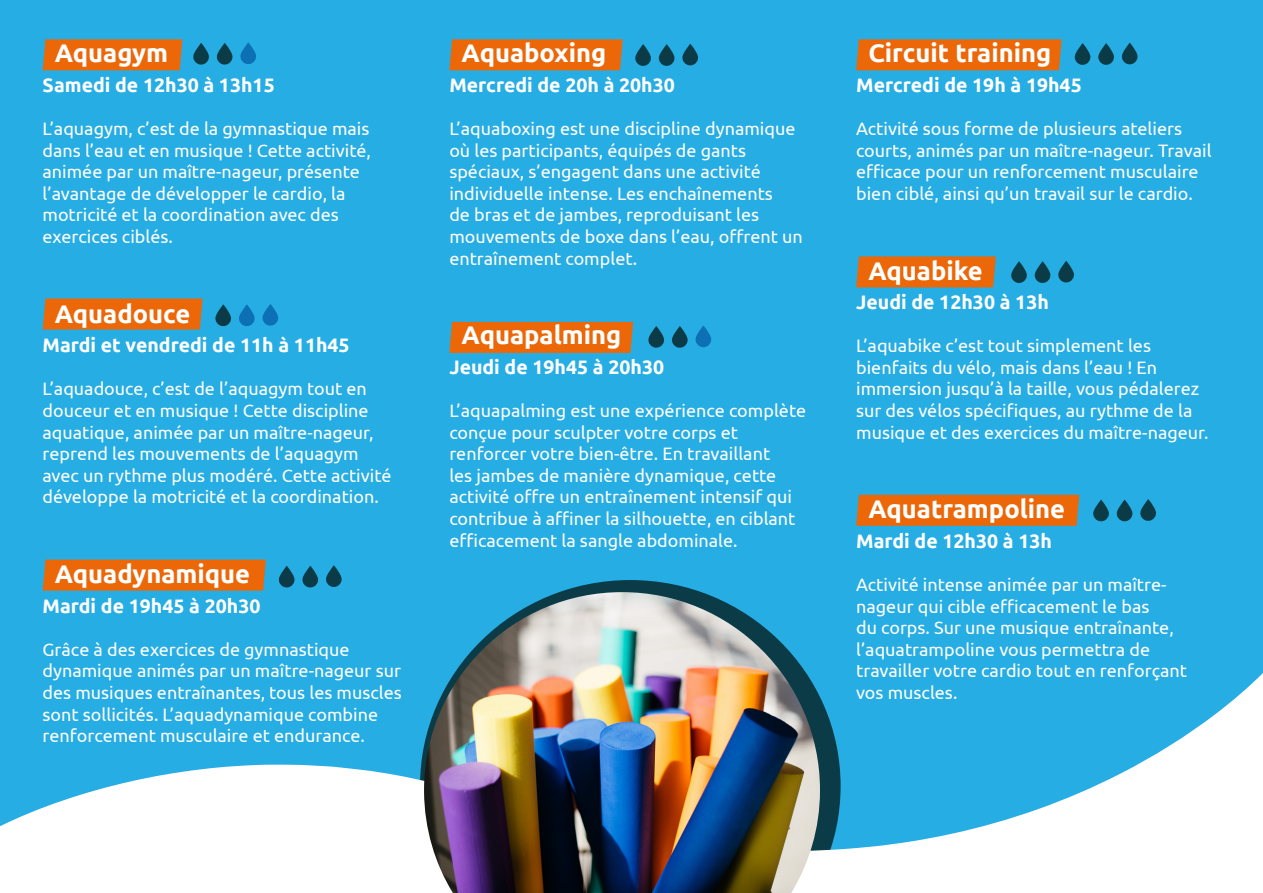
<style>
.page{position:relative;width:1263px;height:893px;background:#fff}
.page>*{position:absolute;margin:0;border:0;box-sizing:border-box;transform-origin:0 0}
.t1{font:700 25.5px "Ubuntu";color:#fff}
.t2{font:700 19.5px "Ubuntu";color:#fff}
.t3{font:18px/21.6px "Ubuntu";color:#fff}
</style>
<div class="page">
<div style="left:0;top:0;width:1263px;height:892px;background:#26ade3"></div>
<div style="left:43px;top:39px;width:139px;height:31px;background:#ec6707"></div>
<svg style="left:43px;top:298px;width:160px;height:32px"></svg>
<div style="left:43px;top:560px;width:223px;height:31px;background:#ec6707"></div>
<div style="left:449px;top:39px;width:174px;height:31px;background:#ec6707"></div>
<div style="left:449px;top:322px;width:184px;height:31px;background:#ec6707"></div>
<div style="left:856px;top:39px;width:205px;height:31px;background:#ec6707"></div>
<div style="left:856px;top:256px;width:140px;height:31px;background:#ec6707"></div>
<div style="left:856px;top:495px;width:223px;height:31px;background:#ec6707"></div>
<svg style="left:560px;top:580px;width:141px;height:12px;fill:#0a3b47"></svg>
<svg style="left:0;top:673px;width:1263px;height:219px"></svg>
<img style="left:424px;top:592px;width:396px;height:301px">
<svg style="left:193px;top:43px;width:16px;height:22px"></svg>
<svg style="left:216px;top:42px;width:40px;height:23px"></svg>
<svg style="left:215px;top:304px;width:16px;height:22px"></svg>
<svg style="left:239px;top:304px;width:39px;height:22px"></svg>
<svg style="left:278px;top:566px;width:40px;height:21px"></svg>
<svg style="left:326px;top:565px;width:16px;height:22px"></svg>
<svg style="left:635px;top:44px;width:16px;height:22px"></svg>
<svg style="left:658px;top:44px;width:17px;height:22px"></svg>
<svg style="left:682px;top:44px;width:16px;height:21px"></svg>
<svg style="left:1074px;top:43px;width:17px;height:22px"></svg>
<svg style="left:1098px;top:43px;width:16px;height:22px"></svg>
<svg style="left:1121px;top:42px;width:17px;height:22px"></svg>
<svg style="left:648px;top:326px;width:16px;height:22px"></svg>
<svg style="left:672px;top:325px;width:40px;height:23px"></svg>
<svg style="left:1011px;top:261px;width:16px;height:22px"></svg>
<svg style="left:1034px;top:261px;width:17px;height:22px"></svg>
<svg style="left:1058px;top:261px;width:16px;height:21px"></svg>
<svg style="left:1093px;top:499px;width:16px;height:22px"></svg>
<svg style="left:1116px;top:499px;width:17px;height:22px"></svg>
<svg style="left:1140px;top:499px;width:16px;height:22px"></svg>
<p class="t1" style="left:55px;top:38px;width:115px">Aquagym</p>
<p class="t2" style="left:43px;top:73px;width:234px">Samedi de 12h30 à 13h15</p>
<p class="t3" style="left:43px;top:117px;width:330px">L’aquagym, c’est de la gymnastique mais dans l’eau et en musique ! Cette activité, animée par un maître-nageur, présente l’avantage de développer le cardio, la motricité et la coordination avec des exercices ciblés.</p>
<p class="t1" style="left:55px;top:298px;width:137px">Aquadouce</p>
<p class="t2" style="left:43px;top:333px;width:309px">Mardi et vendredi de 11h à 11h45</p>
<p class="t3" style="left:43px;top:378px;width:350px">L’aquadouce, c’est de l’aquagym tout en douceur et en musique ! Cette discipline aquatique, animée par un maître-nageur, reprend les mouvements de l’aquagym avec un rythme plus modéré. Cette activité développe la motricité et la coordination.</p>
<p class="t1" style="left:55px;top:559px;width:197px">Aquadynamique</p>
<p class="t2" style="left:43px;top:594px;width:219px">Mardi de 19h45 à 20h30</p>
<p class="t3" style="left:43px;top:638px;width:361px">Grâce à des exercices de gymnastique dynamique animés par un maître-nageur sur des musiques entraînantes, tous les muscles sont sollicités. L’aquadynamique combine renforcement musculaire et endurance.</p>
<p class="t1" style="left:462px;top:38px;width:146px">Aquaboxing</p>
<p class="t2" style="left:449px;top:73px;width:227px">Mercredi de 20h à 20h30</p>
<p class="t3" style="left:449px;top:117px;width:355px">L’aquaboxing est une discipline dynamique où les participants, équipés de gants spéciaux, s’engagent dans une activité individuelle intense. Les enchaînements<br>de bras et de jambes, reproduisant les mouvements de boxe dans l’eau, offrent un entraînement complet.</p>
<p class="t1" style="left:462px;top:320px;width:161px">Aquapalming</p>
<p class="t2" style="left:449px;top:355px;width:216px">Jeudi de 19h45 à 20h30</p>
<p class="t3" style="left:449px;top:399px;width:358px">L’aquapalming est une expérience complète conçue pour sculpter votre corps et renforcer votre bien-être. En travaillant<br>les jambes de manière dynamique, cette activité offre un entraînement intensif qui contribue à affiner la silhouette, en ciblant efficacement la sangle abdominale.</p>
<p class="t1" style="left:868px;top:38px;width:184px">Circuit training</p>
<p class="t2" style="left:856px;top:73px;width:227px">Mercredi de 19h à 19h45</p>
<p class="t3" style="left:856px;top:117px;width:357px">Activité sous forme de plusieurs ateliers courts, animés par un maître-nageur. Travail efficace pour un renforcement musculaire bien ciblé, ainsi qu’un travail sur le cardio.</p>
<p class="t1" style="left:868px;top:255px;width:116px">Aquabike</p>
<p class="t2" style="left:856px;top:290px;width:194px">Jeudi de 12h30 à 13h</p>
<p class="t3" style="left:856px;top:334px;width:354px">L’aquabike c’est tout simplement les bienfaits du vélo, mais dans l’eau ! En immersion jusqu’à la taille, vous pédalerez sur des vélos spécifiques, au rythme de la musique et des exercices du maître-nageur.</p>
<p class="t1" style="left:868px;top:494px;width:198px">Aquatrampoline</p>
<p class="t2" style="left:856px;top:529px;width:197px">Mardi de 12h30 à 13h</p>
<p class="t3" style="left:856px;top:573px;width:332px">Activité intense animée par un maître&shy;nageur qui cible efficacement le bas<br>du corps. Sur une musique entraînante, l’aquatrampoline vous permettra de travailler votre cardio tout en renforçant vos muscles.</p>
</div>
